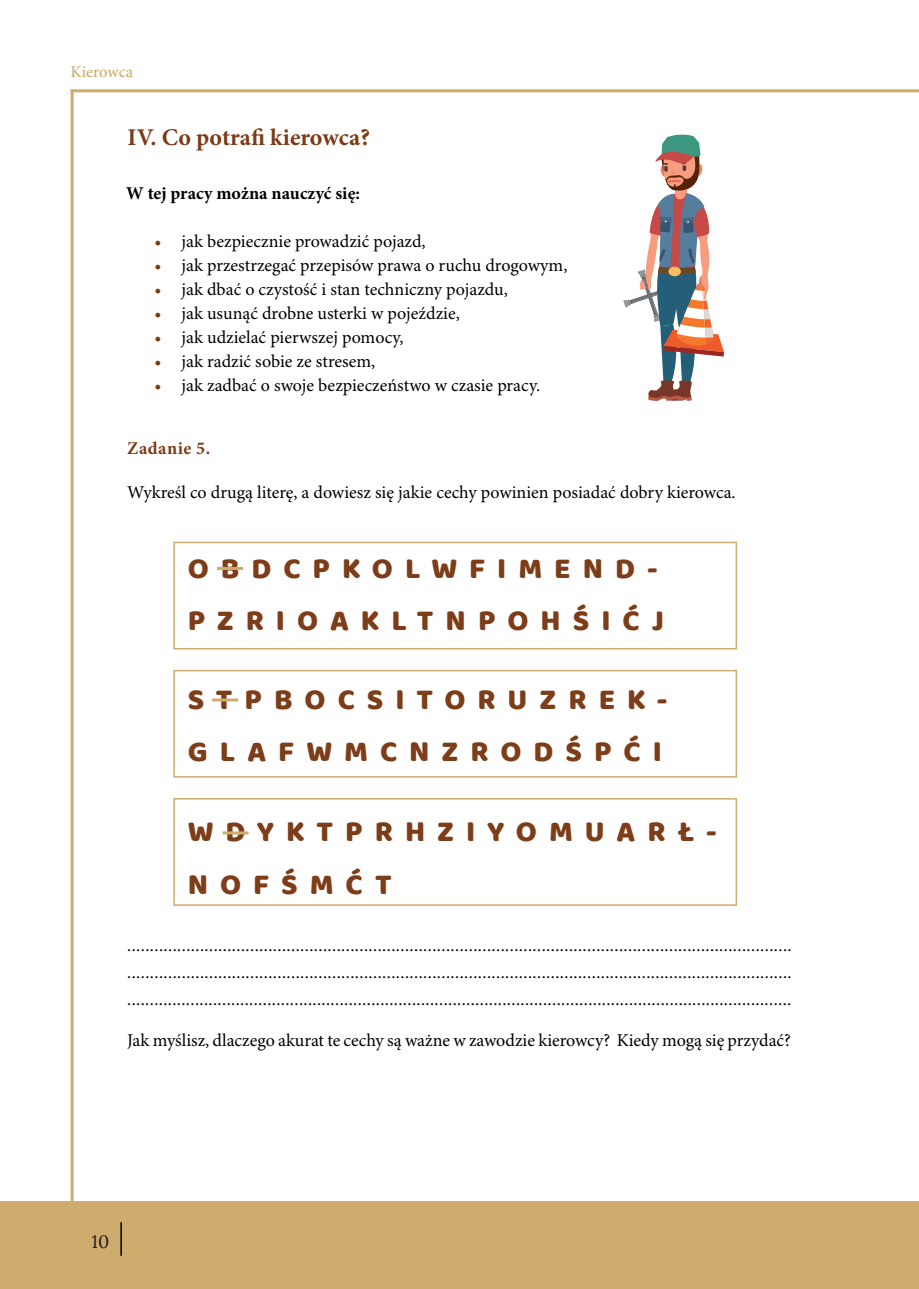
<style>
.page{position:relative;width:919px;height:1289px;background:#fff}
.page>*{position:absolute;margin:0;border:0;box-sizing:border-box;transform-origin:0 0}
.t1{font:30px/52.5px "Baloo";letter-spacing:.4em;color:#7c3d18}
.t2{font:700 24px "Minion Pro";color:#7c3b17}
.t3{font:18px/27px "Minion Pro";color:#000001;text-align:justify}
.t4{font:700 18px "Minion Pro";color:#000001}
.t5{font:700 18px "Minion Pro";letter-spacing:.025em;color:#7c3b17}
.t6{font:18px "Lora";color:#231f20}
.t7{font:500 16.5px "Minion Pro";letter-spacing:-.005em;color:#cdac6d}
.s1{color:#7c3b17}
</style>
<div class="page">
<div style="left:0;top:1201px;width:918px;height:87px;background:#cdac6d"></div>
<hr style="left:120px;top:1222px;width:2px;height:33px;background:#000">
<hr style="left:71px;top:89px;width:3px;height:1114px;background:#cdac6d">
<hr style="left:71px;top:89px;width:847px;height:3px;background:#cdac6d">
<svg style="left:623px;top:134px;width:101px;height:267px"></svg>
<div style="left:173px;top:798px;width:564px;height:107px;border:2px solid #cdac6d"></div>
<div style="left:173px;top:670px;width:564px;height:107px;border:2px solid #cdac6d"></div>
<div style="left:173px;top:541px;width:564px;height:108px;border:2px solid #cdac6d"></div>
<hr style="left:217px;top:567px;width:26px;height:3px;background:#cdac6d">
<hr style="left:212px;top:698px;width:26px;height:3px;background:#cdac6d">
<hr style="left:222px;top:831px;width:26px;height:3px;background:#cdac6d">
<p class="t7" style="left:71px;top:61px;width:64px">Kierowca</p>
<h2 class="t2" style="left:128px;top:120px;width:244px">IV. Co potrafi kierowca?</h2>
<p class="t4" style="left:126px;top:180px;width:235px">W tej pracy można nauczyć się:</p>
<p class="t3" style="left:154px;top:228px;width:273px"><span class="s1">•</span> jak bezpiecznie prowadzić pojazd,</p>
<p class="t3" style="left:154px;top:252px;width:414px"><span class="s1">•</span> jak przestrzegać przepisów prawa o ruchu drogowym,</p>
<p class="t3" style="left:154px;top:276px;width:355px"><span class="s1">•</span> jak dbać o czystość i stan techniczny pojazdu,</p>
<p class="t3" style="left:154px;top:300px;width:307px"><span class="s1">•</span> jak usunąć drobne usterki w pojeździe,</p>
<p class="t3" style="left:154px;top:324px;width:251px"><span class="s1">•</span> jak udzielać pierwszej pomocy,</p>
<p class="t3" style="left:154px;top:348px;width:222px"><span class="s1">•</span> jak radzić sobie ze stresem,</p>
<p class="t3" style="left:154px;top:372px;width:387px"><span class="s1">•</span> jak zadbać o swoje bezpieczeństwo w czasie pracy.</p>
<p class="t5" style="left:127px;top:435px;width:84px">Zadanie 5.</p>
<p class="t3" style="left:127px;top:479px;width:610px">Wykreśl co drugą literę, a dowiesz się jakie cechy powinien posiadać dobry kierowca.</p>
<h1 class="t1" style="left:188px;top:541px;width:478px">OBDCPKOLWFIMEND-<br>PZRIOAKLTNPOHŚIĆJ</h1>
<h1 class="t1" style="left:188px;top:672px;width:481px">STPBOCSITORUZREK-<br>GLAFWMCNZRODŚPĆI</h1>
<h1 class="t1" style="left:188px;top:804px;width:530px">WDYKTPRHZIYOMUARŁ-<br>NOFŚMĆT</h1>
<p class="t3" style="left:127px;top:932px;width:666px">.................................................................................................................................................. .................................................................................................................................................. ...................................................................................................................................................</p>
<p class="t3" style="left:127px;top:1027px;width:665px">Jak myślisz, dlaczego akurat te cechy są ważne w zawodzie kierowcy? Kiedy mogą się przydać?</p>
<p class="t6" style="left:91px;top:1227px;width:19px">10</p>
</div>
